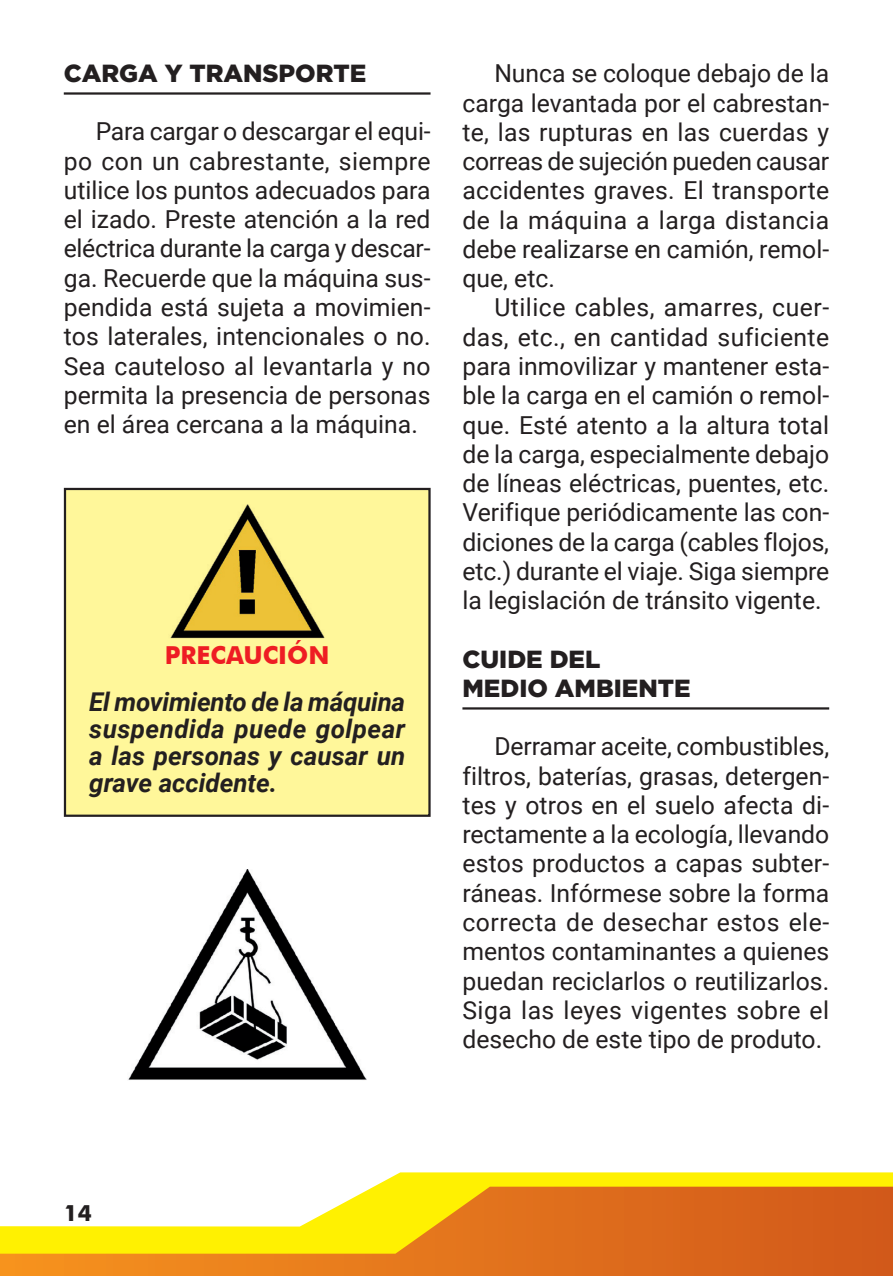
<style>
.page{position:relative;width:893px;height:1276px;background:#fff}
.page>*{position:absolute;margin:0;border:0;box-sizing:border-box;transform-origin:0 0}
.t1{font:italic 700 25.88px/27px "Roboto";letter-spacing:.005em;color:#231f20;text-align:justify}
.t2{font:24.75px/29.2px "Roboto";color:#231f20;text-align:justify}
.t3{font:900 24.75px/29.2px "Gotham";color:#231f20}
.t4{font:700 24.75px "Futura BT";color:#ee1d23}
.t5{font:700 22.5px "Futura BT";color:#231f20}
</style>
<div class="page">
<svg style="left:375px;top:1172px;width:518px;height:14px;background:#fff10e"></svg>
<svg style="left:0;top:1186px;width:893px;height:90px"></svg>
<hr style="left:64px;top:92px;width:367px;height:3px;background:#231f20">
<div style="left:65px;top:489px;width:364px;height:326px;background:#fff79a"></div>
<div style="left:64px;top:488px;width:367px;height:329px;border:2px solid #231f20"></div>
<img style="left:170px;top:504px;width:155px;height:135px">
<img style="left:128px;top:869px;width:238px;height:211px">
<hr style="left:462px;top:707px;width:367px;height:2px;background:#231f20">
<p class="t3" style="left:64px;top:58px;width:304px">CARGA Y TRANSPORTE</p>
<p class="t2" style="left:64px;top:116px;width:368px;text-indent:32px">Para cargar o descargar el equi&shy;po con un cabrestante, siempre utilice los puntos adecuados para el izado. Preste atención a la red eléctrica durante la carga y descar&shy;ga. Recuerde que la máquina sus&shy;pendida está sujeta a movimien&shy;tos laterales, intencionales o no.<br>Sea cauteloso al levantarla y no permita la presencia de personas en el área cercana a la máquina.</p>
<p class="t4" style="left:165px;top:640px;width:166px">PRECAUCIÓN</p>
<p class="t1" style="left:89px;top:687px;width:317px">El movimiento de la máquina suspendida puede golpear a las personas y causar un grave accidente.</p>
<p class="t2" style="left:462px;top:58px;width:368px;text-indent:32px">Nunca se coloque debajo de la carga levantada por el cabrestan&shy;te, las rupturas en las cuerdas y correas de sujeción pueden causar accidentes graves. El transporte de la máquina a larga distancia debe realizarse en camión, remol&shy;que, etc.</p>
<p class="t2" style="left:462px;top:292px;width:368px;text-indent:32px">Utilice cables, amarres, cuer&shy;das, etc., en cantidad suficiente para inmovilizar y mantener esta&shy;ble la carga en el camión o remol&shy;que. Esté atento a la altura total de la carga, especialmente debajo de líneas eléctricas, puentes, etc.<br>Verifique periódicamente las con&shy;diciones de la carga (cables flojos, etc.) durante el viaje. Siga siempre la legislación de tránsito vigente.</p>
<p class="t3" style="left:462px;top:643px;width:230px">CUIDE DEL<br>MEDIO AMBIENTE</p>
<p class="t2" style="left:462px;top:731px;width:368px;text-indent:32px">Derramar aceite, combustibles, filtros, baterías, grasas, detergen&shy;tes y otros en el suelo afecta di&shy;rectamente a la ecología, llevando estos productos a capas subter&shy;ráneas. Infórmese sobre la forma correcta de desechar estos ele&shy;mentos contaminantes a quienes puedan reciclarlos o reutilizarlos.<br>Siga las leyes vigentes sobre el desecho de este tipo de produto.</p>
<p class="t5" style="left:64px;top:1199px;width:30px">14</p>
</div>
